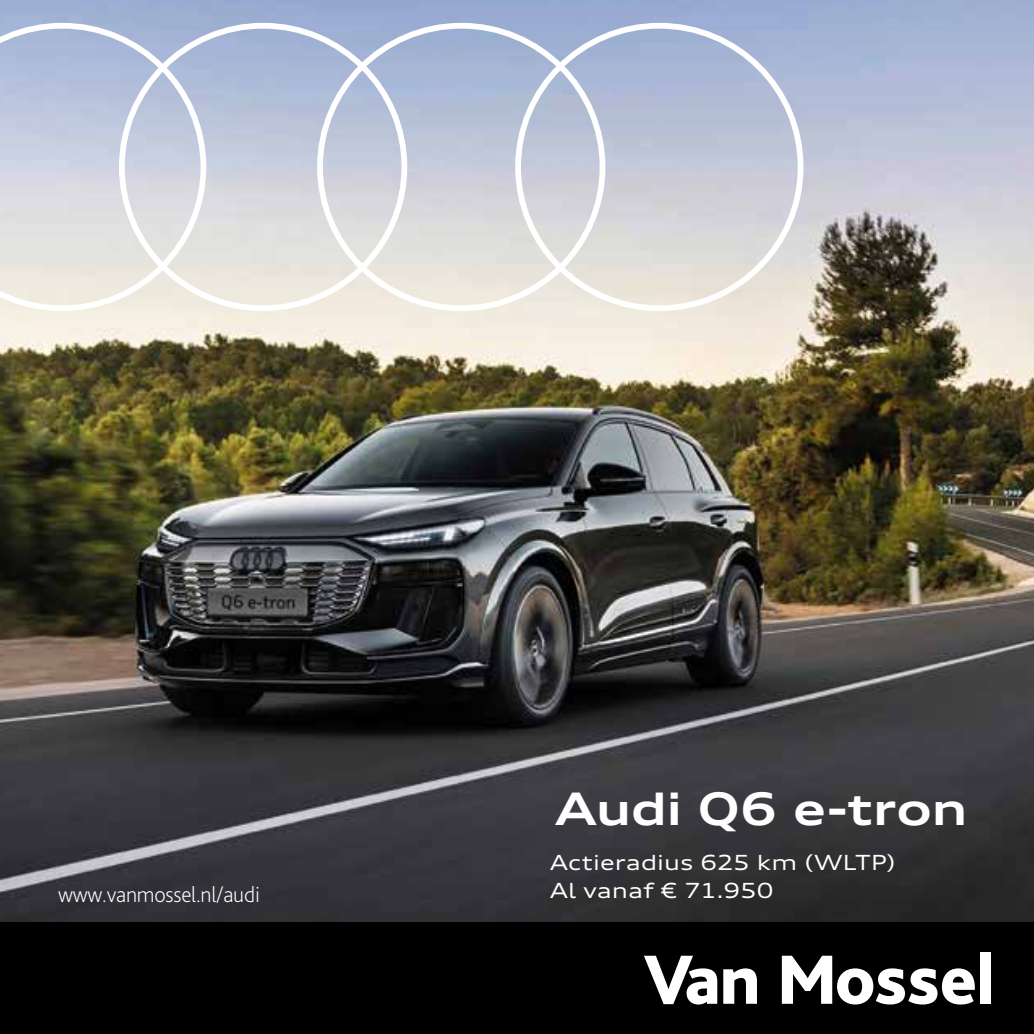
<style>
.page{position:relative;width:1034px;height:1034px;background:#fff}
.page>*{position:absolute;margin:0;border:0;box-sizing:border-box;transform-origin:0 0}
.t1{font:700 expanded 44.77px "Audi Type";letter-spacing:-.01em;color:#fff}
.t2{font:200 22.5px "Bliss Pro";letter-spacing:-.01em;color:#fff}
.t3{font:expanded 20.93px/28.6px "Audi Type";letter-spacing:.005em;color:#fff}
</style>
<div class="page">
<img style="left:0;top:0;width:1033px;height:922px">
<div style="left:0;top:922px;width:1033px;height:111px;background:#000"></div>
<svg style="left:723px;top:968px;width:33px;height:35px"></svg>
<svg style="left:781px;top:955px;width:193px;height:49px"></svg>
<div style="left:979px;top:951px;width:11px;height:52px;background:#fff"></div>
<svg style="left:644px;top:955px;width:73px;height:49px"></svg>
<svg style="left:0;top:23px;width:206px;height:288px;background:#d0d5e0"></svg>
<div style="left:119px;top:23px;width:288px;height:288px;border:6px solid #fff;border-radius:50%"></div>
<div style="left:317px;top:23px;width:288px;height:288px;border:6px solid #fff;border-radius:50%"></div>
<div style="left:515px;top:23px;width:288px;height:288px;border:6px solid #fff;border-radius:50%"></div>
<p class="t2" style="left:58px;top:879px;width:203px">www.vanmossel.nl/audi</p>
<h1 class="t1" style="left:555px;top:781px;width:413px">Audi Q6 e-tron</h1>
<p class="t3" style="left:550px;top:847px;width:347px">Actieradius 625 km (WLTP)<br>Al vanaf € 71.950</p>
</div>
